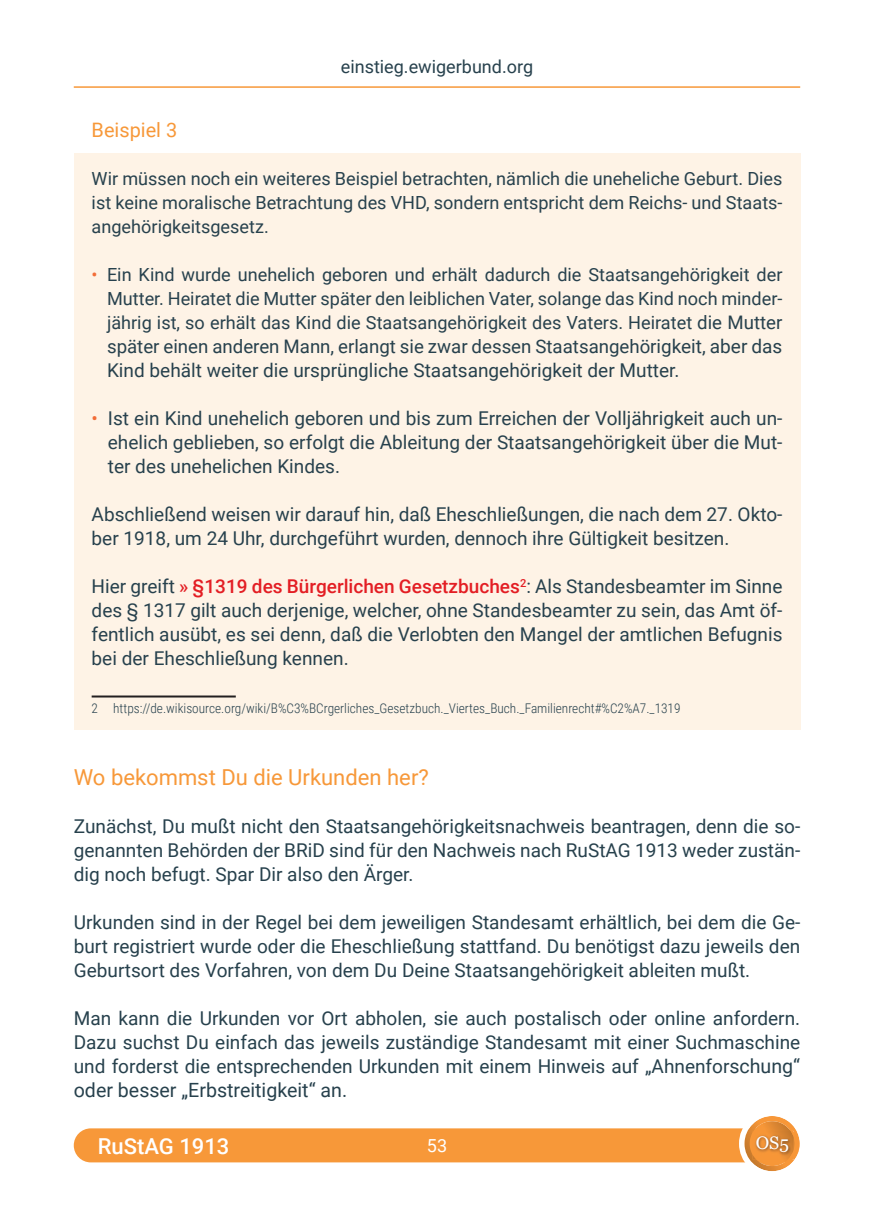
<style>
.page{position:relative;width:874px;height:1225px;background:#fff}
.page>*{position:absolute;margin:0;border:0;box-sizing:border-box;transform-origin:0 0}
.t1{font:22px "Roboto";color:#f79839}
.t2{font:500 22px "Roboto";color:#fff}
.t3{font:19.8px "Roboto";color:#f79839}
.t4{font:19.6px "Roboto";color:#27414d}
.t5{font:19px/24px "Roboto";color:#27414d;text-align:justify}
.t6{font:18.6px "Roboto";color:#27414d}
.t7{font:18.2px "Georgia";color:#fff}
.t8{font:18px/24px "Roboto";color:#27414d;text-align:justify}
.t9{font:18px "Roboto";color:#fff}
.t10{font:300 13.4px "Roboto Condensed";color:#27414d}
.s1{color:#f26d38}
.s2{font-size:18.6px}
.s3{font-size:18.8px}
.s4{font-size:19px}
.s5{font-weight:500;color:#e31e24}
.s6{font-size:19.6px}
</style>
<div class="page">
<hr style="left:74px;top:86px;width:725px;height:2px;background:#f79839">
<div style="left:74px;top:1128px;width:725px;height:34px;background:#f79839;border-radius:17px"></div>
<div style="left:74px;top:153px;width:725px;height:576px;background:#fef3e6"></div>
<hr style="left:92px;top:695px;width:144px;height:2px;background:#231f20">
<svg style="left:753px;top:1116px;width:37px;height:15px"></svg>
<img style="left:752px;top:1131px;width:41px;height:28px">
<div style="left:738px;top:1110px;width:66px;height:66px;border:5px solid #fff;border-radius:50%"></div>
<p class="t8" style="left:341px;top:54px;width:194px">einstieg.ewigerbund.org</p>
<p class="t3" style="left:92px;top:116px;width:87px">Beispiel 3</p>
<p class="t8" style="left:92px;top:166px;width:692px">Wir müssen noch ein weiteres Beispiel betrachten, nämlich die uneheliche Geburt. Dies ist keine moralische Betrachtung des VHD, sondern entspricht dem Reichs- und Staats&shy;angehörigkeitsgesetz.</p>
<p class="t8" style="left:107px;top:262px;width:676px;text-indent:-15px"><span class="s1">•</span> Ein Kind wurde unehelich geboren und erhält dadurch die Staatsangehörigkeit der Mutter. Heiratet die Mutter später den leiblichen Vater, solange das Kind noch minder&shy;jährig ist, so erhält das Kind die Staatsangehörigkeit des Vaters. Heiratet <span class="s2">die Mutter</span></p>
<p class="t6" style="left:107px;top:333px;width:676px">später einen anderen Mann, erlangt sie zwar dessen Staatsangehö<span class="s3">rig</span><span class="s4">keit, aber das</span></p>
<p class="t5" style="left:107px;top:358px;width:573px">Kind behält weiter die ursprüngliche Staatsangehörigkeit der Mutter.</p>
<p class="t5" style="left:108px;top:406px;width:675px;text-indent:-16px"><span class="s1">•</span> Ist ein Kind unehelich geboren und bis zum Erreichen der Volljährigkeit auch un&shy;ehelich geblieben, so erfolgt die Ableitung der Staatsangehörigkeit über die Mut&shy;ter des unehelichen Kindes.</p>
<p class="t5" style="left:92px;top:502px;width:692px">Abschließend weisen wir darauf hin, daß Eheschließungen, die nach dem 27. Okto&shy;ber 1918, um 24 Uhr, durchgeführt wurden, dennoch ihre Gültigkeit besitzen.</p>
<p class="t5" style="left:92px;top:574px;width:692px">Hier greift <span class="s5">» §1319 des Bürgerlichen Gesetzbuches</span><sup>2</sup>: Als Standesbeamter im Sinne des § 1317 gilt auch derjenige, welcher, ohne Standesbeamter zu sein, das Amt öf&shy;fentlich ausübt, es sei denn, daß die Verlobten den Mangel der amtlichen Befugnis bei der Eheschließung kennen.</p>
<p class="t10" style="left:92px;top:698px;width:590px">2 https://de.wikisource.org/wiki/B%C3%BCrgerliches_Gesetzbuch._Viertes_Buch._Familienrecht#%C2%A7._1319</p>
<p class="t1" style="left:74px;top:762px;width:356px">Wo bekommst Du die Urkunden her?</p>
<p class="t5" style="left:74px;top:814px;width:727px">Zunächst, Du mußt nicht den Staatsangehörigkeitsnachweis beantragen, denn die so&shy;genannten Behörden der BRiD sind für den Nachweis nach RuStAG 1913 weder zustän&shy;dig noch befugt. Spar Dir also den Ärger.</p>
<p class="t5" style="left:74px;top:910px;width:727px">Urkunden sind in der Regel bei dem jeweiligen Standesamt erhältlich, bei dem die Ge&shy;burt registriert wurde oder die Eheschließung stattfand. Du benötigst dazu jeweils den Geburtsort des Vorfahren, von dem Du Deine Staatsangehörigkeit ableiten mußt.</p>
<p class="t5" style="left:74px;top:1006px;width:727px">Man kann die Urkunden vor Ort abholen, sie auch postalisch oder online anfordern.<br>Dazu suchst Du einfach das jeweils zuständige Standesamt mit einer Suchmaschine und forderst die entsprechenden Urkunden mit einem Hinweis auf „Ahnenfor<span class="s6">schung“</span></p>
<p class="t4" style="left:74px;top:1076px;width:275px">oder besser „Erbstreitigkeit“ an.</p>
<p class="t7" style="left:755px;top:1129px;width:35px">OS5</p>
<p class="t2" style="left:98px;top:1130px;width:133px">RuStAG 1913</p>
<p class="t9" style="left:426px;top:1133px;width:22px">53</p>
</div>
